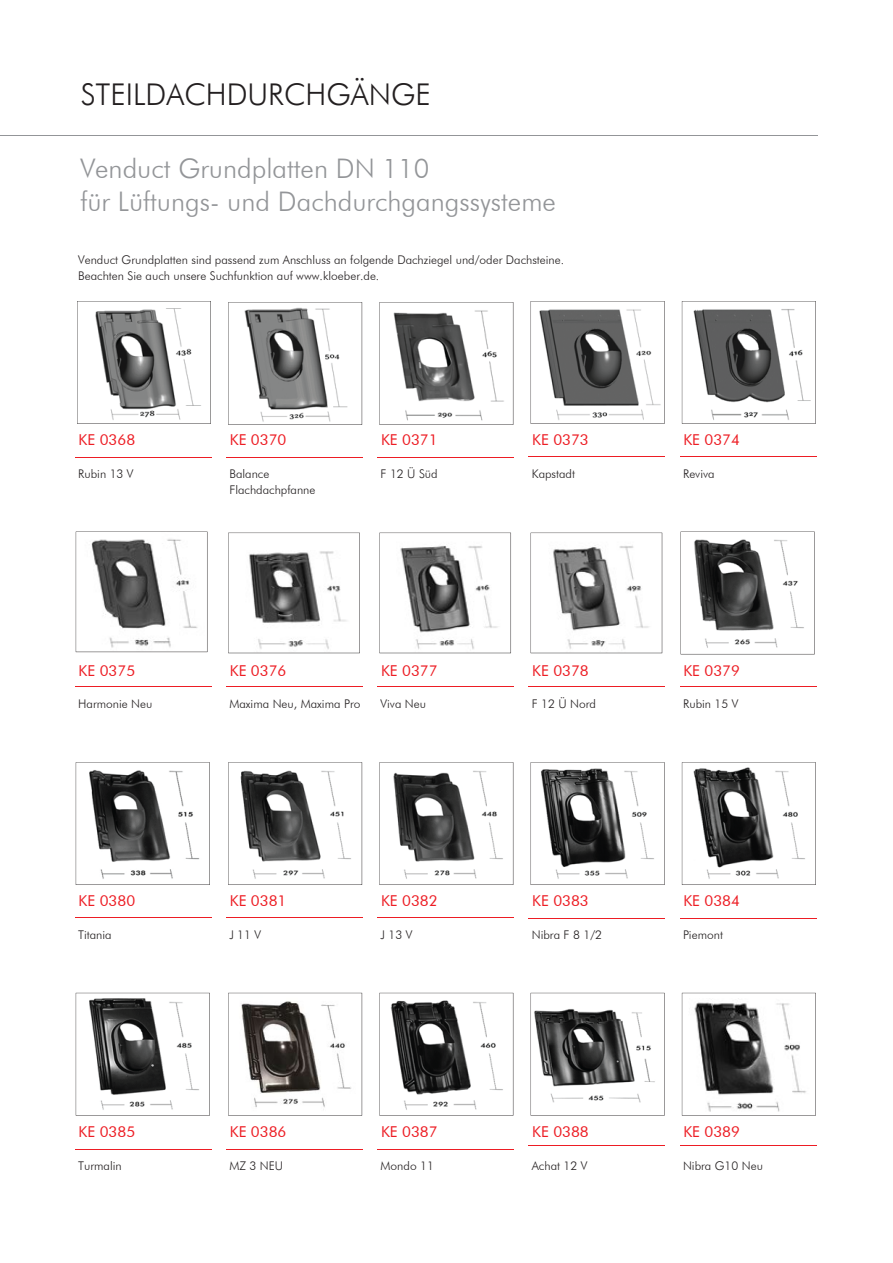
<style>
.page{position:relative;width:893px;height:1263px;background:#fff}
.page>*{position:absolute;margin:0;border:0;box-sizing:border-box;transform-origin:0 0}
.t1{font:300 30px "Futura BT";color:#231f20}
.t2{font:300 27px/33px "Futura BT";color:#939598}
.t3{font:15px "Futura BT";color:#ed1d24}
.t4{font:300 12px/15.8px "Futura BT";color:#231f20}
</style>
<div class="page">
<svg style="left:77px;top:301px;width:134px;height:123px"></svg>
<svg style="left:228px;top:302px;width:134px;height:123px"></svg>
<svg style="left:379px;top:302px;width:134px;height:123px"></svg>
<svg style="left:531px;top:301px;width:134px;height:123px"></svg>
<svg style="left:682px;top:301px;width:134px;height:123px"></svg>
<svg style="left:76px;top:532px;width:131px;height:120px"></svg>
<svg style="left:228px;top:533px;width:132px;height:120px"></svg>
<svg style="left:379px;top:533px;width:132px;height:120px"></svg>
<svg style="left:531px;top:533px;width:131px;height:120px"></svg>
<svg style="left:681px;top:532px;width:134px;height:122px"></svg>
<svg style="left:76px;top:762px;width:134px;height:123px"></svg>
<svg style="left:228px;top:762px;width:134px;height:123px"></svg>
<svg style="left:379px;top:762px;width:134px;height:123px"></svg>
<svg style="left:531px;top:762px;width:134px;height:123px"></svg>
<svg style="left:682px;top:762px;width:134px;height:123px"></svg>
<svg style="left:76px;top:993px;width:134px;height:122px"></svg>
<hr style="left:0;top:135px;width:817px;height:1px;background:#939598">
<svg style="left:228px;top:993px;width:134px;height:122px"></svg>
<svg style="left:379px;top:993px;width:134px;height:122px"></svg>
<svg style="left:531px;top:993px;width:134px;height:122px"></svg>
<svg style="left:682px;top:993px;width:134px;height:122px"></svg>
<hr style="left:75px;top:457px;width:137px;height:1px;background:#ed1d24">
<hr style="left:226px;top:457px;width:137px;height:1px;background:#ed1d24">
<hr style="left:377px;top:457px;width:137px;height:1px;background:#ed1d24">
<hr style="left:529px;top:456px;width:136px;height:1px;background:#ed1d24">
<hr style="left:680px;top:456px;width:137px;height:1px;background:#ed1d24">
<hr style="left:75px;top:687px;width:137px;height:1px;background:#ed1d24">
<hr style="left:226px;top:687px;width:137px;height:1px;background:#ed1d24">
<hr style="left:377px;top:687px;width:137px;height:1px;background:#ed1d24">
<hr style="left:529px;top:687px;width:136px;height:1px;background:#ed1d24">
<hr style="left:680px;top:687px;width:137px;height:1px;background:#ed1d24">
<hr style="left:75px;top:917px;width:137px;height:1px;background:#ed1d24">
<hr style="left:226px;top:917px;width:137px;height:1px;background:#ed1d24">
<hr style="left:377px;top:917px;width:137px;height:1px;background:#ed1d24">
<hr style="left:529px;top:918px;width:136px;height:1px;background:#ed1d24">
<hr style="left:680px;top:918px;width:137px;height:1px;background:#ed1d24">
<hr style="left:75px;top:1149px;width:137px;height:1px;background:#ed1d24">
<hr style="left:226px;top:1149px;width:137px;height:1px;background:#ed1d24">
<hr style="left:377px;top:1149px;width:137px;height:1px;background:#ed1d24">
<hr style="left:529px;top:1146px;width:136px;height:1px;background:#ed1d24">
<hr style="left:680px;top:1146px;width:137px;height:1px;background:#ed1d24">
<h1 class="t1" style="left:81px;top:76px;width:352px">STEILDACHDURCHGÄNGE</h1>
<h2 class="t2" style="left:80px;top:152px;width:477px">Venduct Grundplatten DN 110<br>für Lüftungs- und Dachdurchgangssysteme</h2>
<p class="t4" style="left:78px;top:252px;width:488px">Venduct Grundplatten sind passend zum Anschluss an folgende Dachziegel und/oder Dachsteine.<br>Beachten Sie auch unsere Suchfunktion auf www.kloeber.de.</p>
<p class="t3" style="left:79px;top:430px;width:58px">KE 0368</p>
<p class="t3" style="left:230px;top:430px;width:58px">KE 0370</p>
<p class="t3" style="left:381px;top:430px;width:58px">KE 0371</p>
<p class="t3" style="left:532px;top:430px;width:58px">KE 0373</p>
<p class="t3" style="left:683px;top:430px;width:58px">KE 0374</p>
<p class="t4" style="left:78px;top:466px;width:57px">Rubin 13 V</p>
<p class="t4" style="left:229px;top:466px;width:41px">Balance</p>
<p class="t4" style="left:381px;top:466px;width:59px">F 12 Ü Süd</p>
<p class="t4" style="left:532px;top:466px;width:45px">Kapstadt</p>
<p class="t4" style="left:683px;top:466px;width:33px">Reviva</p>
<p class="t4" style="left:229px;top:482px;width:88px">Flachdachpfanne</p>
<p class="t3" style="left:79px;top:661px;width:58px">KE 0375</p>
<p class="t3" style="left:230px;top:661px;width:58px">KE 0376</p>
<p class="t3" style="left:381px;top:661px;width:58px">KE 0377</p>
<p class="t3" style="left:532px;top:661px;width:58px">KE 0378</p>
<p class="t3" style="left:683px;top:661px;width:58px">KE 0379</p>
<p class="t4" style="left:78px;top:696px;width:76px">Harmonie Neu</p>
<p class="t4" style="left:229px;top:696px;width:133px">Maxima Neu, Maxima Pro</p>
<p class="t4" style="left:381px;top:696px;width:47px">Viva Neu</p>
<p class="t4" style="left:532px;top:696px;width:66px">F 12 Ü Nord</p>
<p class="t4" style="left:683px;top:696px;width:57px">Rubin 15 V</p>
<p class="t3" style="left:79px;top:892px;width:58px">KE 0380</p>
<p class="t3" style="left:230px;top:892px;width:58px">KE 0381</p>
<p class="t3" style="left:381px;top:892px;width:58px">KE 0382</p>
<p class="t3" style="left:532px;top:892px;width:58px">KE 0383</p>
<p class="t3" style="left:683px;top:892px;width:58px">KE 0384</p>
<p class="t4" style="left:78px;top:927px;width:35px">Titania</p>
<p class="t4" style="left:229px;top:927px;width:33px">J 11 V</p>
<p class="t4" style="left:381px;top:927px;width:33px">J 13 V</p>
<p class="t4" style="left:532px;top:927px;width:72px">Nibra F 8 1/2</p>
<p class="t4" style="left:683px;top:927px;width:42px">Piemont</p>
<p class="t3" style="left:79px;top:1122px;width:58px">KE 0385</p>
<p class="t3" style="left:230px;top:1122px;width:58px">KE 0386</p>
<p class="t3" style="left:381px;top:1122px;width:58px">KE 0387</p>
<p class="t3" style="left:532px;top:1122px;width:58px">KE 0388</p>
<p class="t3" style="left:683px;top:1122px;width:58px">KE 0389</p>
<p class="t4" style="left:78px;top:1157px;width:45px">Turmalin</p>
<p class="t4" style="left:229px;top:1157px;width:55px">MZ 3 NEU</p>
<p class="t4" style="left:381px;top:1157px;width:55px">Mondo 11</p>
<p class="t4" style="left:532px;top:1157px;width:57px">Achat 12 V</p>
<p class="t4" style="left:683px;top:1157px;width:82px">Nibra G10 Neu</p>
</div>
